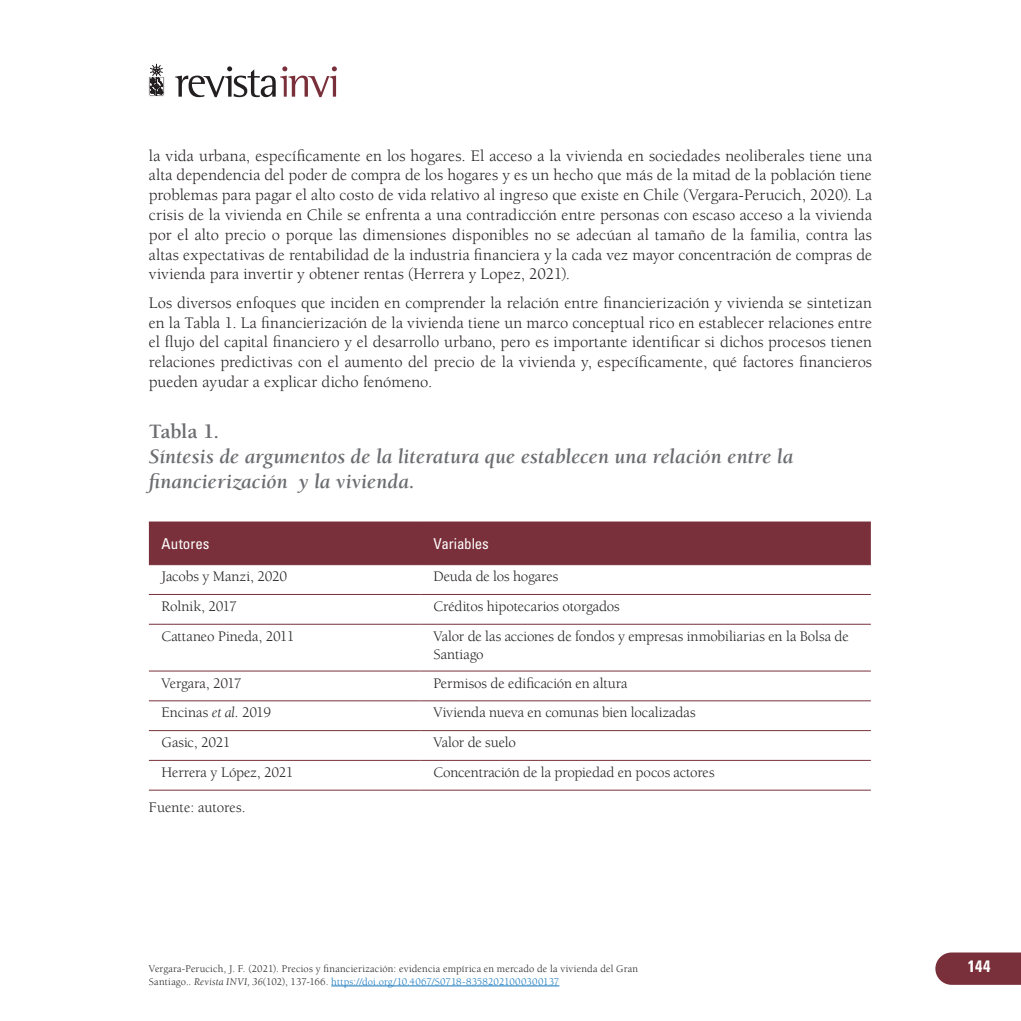
<style>
.page{position:relative;width:1021px;height:1021px;background:#fff}
.page>*{position:absolute;margin:0;border:0;box-sizing:border-box;transform-origin:0 0}
.sub_tablas{font:italic 700 21px/25.2px "Berkeley Std";color:#6c6d70}
.sub_tablas-2{font:700 21px "Berkeley Std";letter-spacing:-.015em;color:#6c6d70}
.txt_esp{font:16.5px/19.8px "Berkeley Std";color:#231f20;text-align:justify}
.t1{font:700 condensed 16.5px "Univers LT Std";color:#fff}
.txt_tabla{font:15px/18px "Berkeley Std";letter-spacing:-.01em;color:#231f20}
.txt_tabla-2{font:condensed 15px "Univers LT Std";letter-spacing:-.005em;color:#fff}
.pie_de_foto{font:15px "Berkeley Std";color:#231f20}
.t2{font:10.5px/12.6px "Berkeley Std";letter-spacing:.015em;color:#231f20}
.s1{font-style:italic}
.s2{font-style:inherit}
.s3{color:#1074bc}
</style>
<div class="page">
<svg style="left:175px;top:66px;width:162px;height:31px"></svg>
<svg style="left:149px;top:64px;width:15px;height:33px"></svg>
<svg style="left:935px;top:952px;width:85px;height:32px;background:#813b45"></svg>
<div style="left:149px;top:522px;width:721px;height:42px;background:#7a303a"></div>
<hr style="left:149px;top:521px;width:272px;height:1px;background:#7a303a">
<hr style="left:421px;top:521px;width:449px;height:1px;background:#7a303a">
<hr style="left:149px;top:564px;width:272px;height:1px;background:#7a303a">
<hr style="left:421px;top:564px;width:449px;height:1px;background:#7a303a">
<hr style="left:149px;top:594px;width:272px;height:1px;background:#7a303a">
<hr style="left:421px;top:594px;width:449px;height:1px;background:#7a303a">
<hr style="left:149px;top:624px;width:272px;height:1px;background:#7a303a">
<hr style="left:421px;top:624px;width:449px;height:1px;background:#7a303a">
<hr style="left:149px;top:670px;width:272px;height:1px;background:#7a303a">
<hr style="left:421px;top:670px;width:449px;height:1px;background:#7a303a">
<hr style="left:149px;top:700px;width:272px;height:1px;background:#7a303a">
<hr style="left:421px;top:700px;width:449px;height:1px;background:#7a303a">
<hr style="left:149px;top:730px;width:272px;height:1px;background:#7a303a">
<hr style="left:421px;top:730px;width:449px;height:1px;background:#7a303a">
<hr style="left:149px;top:760px;width:272px;height:1px;background:#7a303a">
<hr style="left:421px;top:760px;width:449px;height:1px;background:#7a303a">
<hr style="left:149px;top:789px;width:272px;height:1px;background:#7a303a">
<hr style="left:421px;top:789px;width:449px;height:1px;background:#7a303a">
<hr style="left:331px;top:985px;width:228px;height:1px;background:#1074bc">
<p class="txt_esp" style="left:149px;top:146px;width:724px">la vida urbana, específicamente en los hogares. El acceso a la vivienda en sociedades neoliberales tiene una alta dependencia del poder de compra de los hogares y es un hecho que más de la mitad de la población tiene problemas para pagar el alto costo de vida relativo al ingreso que existe en Chile (Vergara-Perucich, 2020). La crisis de la vivienda en Chile se enfrenta a una contradicción entre personas con escaso acceso a la vivienda por el alto precio o porque las dimensiones disponibles no se adecúan al tamaño de la familia, contra las altas expectativas de rentabilidad de la industria financiera y la cada vez mayor concentración de compras de vivienda para invertir y obtener rentas (Herrera y Lopez, 2021).</p>
<p class="txt_esp" style="left:149px;top:293px;width:724px">Los diversos enfoques que inciden en comprender la relación entre financierización y vivienda se sintetizan en la Tabla 1. La financierización de la vivienda tiene un marco conceptual rico en establecer relaciones entre el flujo del capital financiero y el desarrollo urbano, pero es importante identificar si dichos procesos tienen relaciones predictivas con el aumento del precio de la vivienda y, específicamente, qué factores financieros pueden ayudar a explicar dicho fenómeno.</p>
<p class="sub_tablas-2" style="left:149px;top:420px;width:72px">Tabla 1.</p>
<p class="sub_tablas" style="left:149px;top:444px;width:646px">Síntesis de argumentos de la literatura que establecen una relación entre la financierización y la vivienda.</p>
<p class="txt_tabla-2" style="left:162px;top:534px;width:49px">Autores</p>
<p class="txt_tabla-2" style="left:433px;top:534px;width:57px">Variables</p>
<p class="txt_tabla" style="left:162px;top:568px;width:127px">Jacobs y Manzi, 2020</p>
<p class="txt_tabla" style="left:433px;top:568px;width:126px">Deuda de los hogares</p>
<p class="txt_tabla" style="left:162px;top:597px;width:77px">Rolnik, 2017</p>
<p class="txt_tabla" style="left:433px;top:597px;width:188px">Créditos hipotecarios otorgados</p>
<p class="txt_tabla" style="left:162px;top:627px;width:134px">Cattaneo Pineda, 2011</p>
<p class="txt_tabla" style="left:433px;top:627px;width:416px">Valor de las acciones de fondos y empresas inmobiliarias en la Bolsa de<br>Santiago</p>
<p class="txt_tabla" style="left:162px;top:674px;width:81px">Vergara, 2017</p>
<p class="txt_tabla" style="left:433px;top:674px;width:195px">Permisos de edificación en altura</p>
<p class="txt_tabla" style="left:162px;top:704px;width:111px">Encinas <span class="s1">et al.</span> 2019</p>
<p class="txt_tabla" style="left:433px;top:704px;width:263px">Vivienda nueva en comunas bien localizadas</p>
<p class="txt_tabla" style="left:162px;top:733px;width:71px">Gasic, 2021</p>
<p class="txt_tabla" style="left:433px;top:733px;width:84px">Valor de suelo</p>
<p class="txt_tabla" style="left:162px;top:763px;width:133px">Herrera y López, 2021</p>
<p class="txt_tabla" style="left:433px;top:763px;width:282px">Concentración de la propiedad en pocos actores</p>
<p class="pie_de_foto" style="left:149px;top:798px;width:98px">Fuente: autores.</p>
<p class="t2" style="left:149px;top:962px;width:490px">Vergara-Perucich, J. F. (2021). Precios y financierización: evidencia empírica en mercado de la vivienda del Gran<br>Santiago.. <span class="s1">Revista INVI, 36</span>(102), <span class="s2">137-166</span>. <span class="s3">https://doi.org/10.4067/S0718-83582021000300137</span></p>
<p class="t1" style="left:967px;top:956px;width:24px">144</p>
</div>
